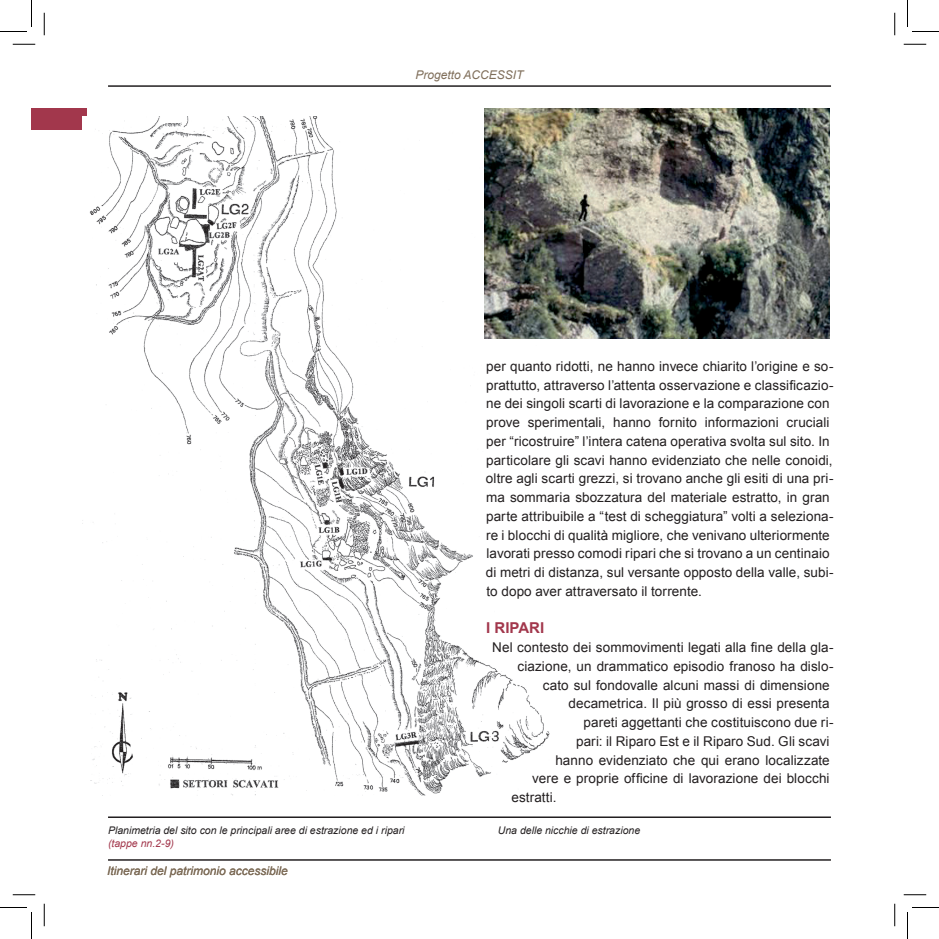
<style>
.page{position:relative;width:939px;height:939px;background:#fff}
.page>*{position:absolute;margin:0;border:0;box-sizing:border-box;transform-origin:0 0}
.t1{font:700 15px "Arial";color:#a2374c}
.t2{font:13.5px/18.8px "Arial";letter-spacing:.005em;color:#231f20}
.t3{font:italic 12px "Arial";color:#806f5b}
.t4{font:italic 10.5px "Arial";color:#231f20}
.t5{font:italic 10.5px "Arial";color:#a2374c}
</style>
<div class="page">
<hr style="left:108px;top:85px;width:723px;height:2px;background:#231f20">
<div style="left:32px;top:108px;width:55px;height:21px;background:#a2374c"></div>
<hr style="left:108px;top:816px;width:723px;height:2px;background:#231f20">
<hr style="left:108px;top:859px;width:723px;height:2px;background:#231f20">
<img style="left:83px;top:117px;width:467px;height:679px">
<img style="left:485px;top:108px;width:344px;height:230px">
<svg style="left:13px;top:44px;width:22px;height:1px"></svg>
<svg style="left:904px;top:44px;width:22px;height:1px"></svg>
<svg style="left:13px;top:894px;width:22px;height:1px"></svg>
<svg style="left:904px;top:894px;width:22px;height:1px"></svg>
<svg style="left:44px;top:13px;width:1px;height:22px"></svg>
<svg style="left:44px;top:904px;width:1px;height:22px"></svg>
<svg style="left:894px;top:13px;width:1px;height:22px"></svg>
<svg style="left:894px;top:904px;width:1px;height:22px"></svg>
<svg style="left:0;top:0;width:32px;height:32px"></svg>
<svg style="left:0;top:907px;width:32px;height:32px"></svg>
<svg style="left:907px;top:0;width:32px;height:32px"></svg>
<svg style="left:907px;top:907px;width:32px;height:32px"></svg>
<p class="t3" style="left:415px;top:68px;width:110px">Progetto Accessit</p>
<p class="t4" style="left:108px;top:825px;width:298px">Planimetria del sito con le principali aree di estrazione ed i ripari</p>
<p class="t5" style="left:108px;top:837px;width:67px">(tappe nn.2-9)</p>
<p class="t3" style="left:107px;top:864px;width:182px">Itinerari del patrimonio accessibile</p>
<p class="t2" style="left:486px;top:357px;width:349px">per quanto ridotti, ne hanno invece chiarito l’origine e so&shy;prattutto, attraverso l’attenta osservazione e classificazio&shy;ne dei singoli scarti di lavorazione e la comparazione con prove sperimentali, hanno fornito informazioni cruciali per “ricostruire” l’intera catena operativa svolta sul sito. In particolare gli scavi hanno evidenziato che nelle conoidi, oltre agli scarti grezzi, si trovano anche gli esiti di una pri&shy;ma sommaria sbozzatura del materiale estratto, in gran parte attribuibile a “test di scheggiatura” volti a seleziona&shy;re i blocchi di qualità migliore, che venivano ulteriormente lavorati presso comodi ripari che si trovano a un centinaio di metri di distanza, sul versante opposto della valle, subi&shy;to dopo aver attraversato il torrente.</p>
<p class="t1" style="left:486px;top:620px;width:42px">I RI PARI</p>
<p class="t2" style="left:492px;top:638px;width:343px">Nel contesto dei sommovimenti legati alla fine della gla-</p>
<p class="t2" style="left:517px;top:657px;width:318px">ciazione, un drammatico episodio franoso ha dislo-</p>
<p class="t2" style="left:543px;top:675px;width:288px">cato sul fondovalle alcuni massi di dimensione</p>
<p class="t2" style="left:568px;top:694px;width:263px">decametrica. Il più grosso di essi presenta</p>
<p class="t2" style="left:584px;top:713px;width:251px">pareti aggettanti che costituiscono due ri-</p>
<p class="t2" style="left:576px;top:732px;width:255px">pari: il Riparo Est e il Riparo Sud. Gli scavi</p>
<p class="t2" style="left:555px;top:750px;width:276px">hanno evidenziato che qui erano localizzate</p>
<p class="t2" style="left:532px;top:769px;width:299px">vere e proprie officine di lavorazione dei blocchi</p>
<p class="t2" style="left:511px;top:788px;width:47px">estratti.</p>
<p class="t4" style="left:498px;top:825px;width:144px">Una delle nicchie di estrazione</p>
</div>
